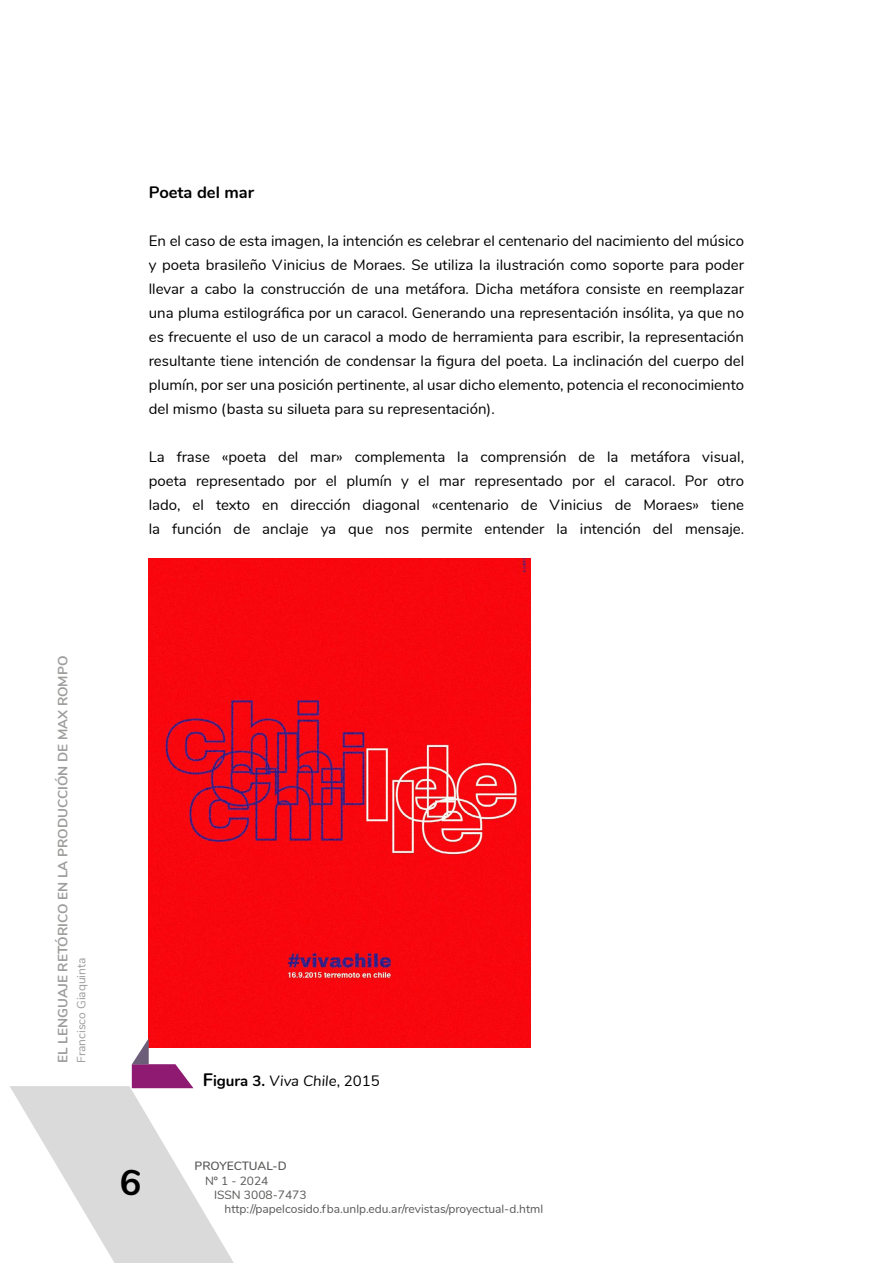
<style>
.page{position:relative;width:893px;height:1263px;background:#fff}
.page>*{position:absolute;margin:0;border:0;box-sizing:border-box;transform-origin:0 0}
.t1{font:700 36px "Nunito";color:#000}
.t2{font:700 16.5px "Nunito";color:#000}
.t3{font:15px/24px "Nunito";color:#000;text-align:justify}
.t4{font:italic 15px "Nunito";color:#000}
.t5{font:700 13.5px "Nunito";color:#9d9d9c}
.t6{font:12px "Nunito";color:#575756}
.t7{font:12px "Nunito";color:#9d9d9c}
.t8{font:600 12px "Nunito";letter-spacing:-.005em;color:#575756}
.s1{font-weight:700;font-style:normal;font-size:18px}
.s2{font-weight:700;font-style:normal}
.s3{font-style:normal}
</style>
<div class="page">
<img style="left:149px;top:558px;width:381px;height:489px">
<svg style="left:10px;top:1038px;width:224px;height:225px"></svg>
<p class="t2" style="left:149px;top:180px;width:107px">Poeta del mar</p>
<p class="t3" style="left:149px;top:228px;width:597px">En el caso de esta imagen, la intención es celebrar el centenario del nacimiento del músico y poeta brasileño Vinicius de Moraes. Se utiliza la ilustración como soporte para poder llevar a cabo la construcción de una metáfora. Dicha metáfora consiste en reemplazar una pluma estilográfica por un caracol. Generando una representación insólita, ya que no es frecuente el uso de un caracol a modo de herramienta para escribir, la representación resultante tiene intención de condensar la figura del poeta. La inclinación del cuerpo del plumín, por ser una posición pertinente, al usar dicho elemento, potencia el reconocimiento del mismo (basta su silueta para su representación).</p>
<p class="t3" style="left:149px;top:444px;width:597px">La frase «poeta del mar» complementa la comprensión de la metáfora visual, poeta representado por el plumín y el mar representado por el caracol. Por otro lado, el texto en dirección diagonal «centenario de Vinicius de Moraes» tiene la función de anclaje ya que nos permite entender la intención del mensaje.</p>
<p class="t5" style="left:53px;top:1063px;width:408px;rotate:-90deg">EL LENGUAJE RETÓRICO EN LA PRODUCCIÓN DE MAX ROMPO</p>
<p class="t7" style="left:72px;top:1063px;width:107px;rotate:-90deg">Francisco Giaquinta</p>
<h1 class="t1" style="left:120px;top:1155px;width:23px">6</h1>
<p class="t4" style="left:203px;top:1070px;width:179px"><span class="s1">F</span><span class="s2">igura 3.</span> Viva Chile<span class="s3">, 2015</span></p>
<p class="t8" style="left:195px;top:1157px;width:94px">PROYECTUAL-D</p>
<p class="t6" style="left:205px;top:1172px;width:65px">Nº 1 - 2024</p>
<p class="t6" style="left:214px;top:1186px;width:94px">ISSN 3008-7473</p>
<p class="t6" style="left:225px;top:1200px;width:320px">http://papelcosido.fba.unlp.edu.ar/revistas/proyectual-d.html</p>
</div>
